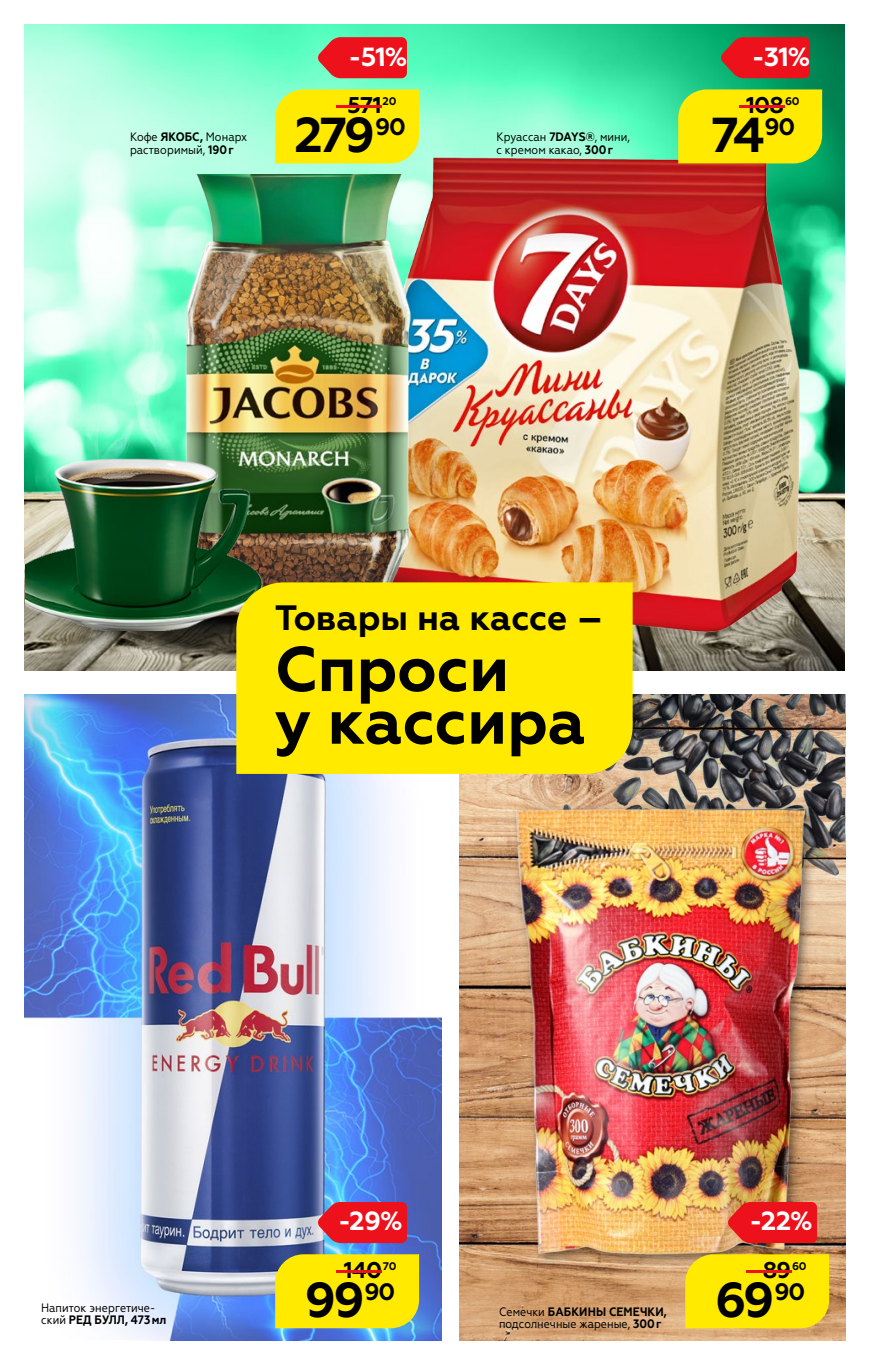
<style>
.page{position:relative;width:869px;height:1365px;background:#fff}
.page>*{position:absolute;margin:0;border:0;box-sizing:border-box;transform-origin:0 0}
.t1{font:700 63px/52.7px "Geometria";color:#000}
.t2{font:700 49px "Geometria";letter-spacing:-.065em;color:#000}
.t3{font:700 35.18px "Geometria";color:#000}
.t4{font:700 26.25px "Geometria";color:#fff}
.t5{font:700 22.75px "Geometria";letter-spacing:-.03em;color:#000}
.t6{font:700 22.75px "Geometria";color:#ed111c;scale:6.5 1}
.t7{font:12.25px/12.2px "Geometria Narrow";color:#000}
.t8{font:700 11.03px "Geometria";color:#000}
.s1{font-weight:700}
</style>
<div class="page">
<img style="left:24px;top:694px;width:417px;height:646px">
<img style="left:459px;top:694px;width:385px;height:645px">
<img style="left:458px;top:694px;width:385px;height:242px">
<img style="left:484px;top:800px;width:335px;height:456px">
<img style="left:25px;top:25px;width:818px;height:645px">
<img style="left:364px;top:138px;width:448px;height:495px">
<img style="left:25px;top:553px;width:518px;height:117px">
<img style="left:139px;top:174px;width:310px;height:408px">
<img style="left:25px;top:389px;width:267px;height:241px">
<div style="left:62px;top:237px;width:155px;height:246px;background:#c08544;opacity:.74"></div>
<div style="left:275px;top:89px;width:144px;height:74px;background:#ffea00"></div>
<svg style="left:317px;top:37px;width:90px;height:41px;background:#df292d"></svg>
<div style="left:678px;top:89px;width:143px;height:74px;background:#ffea00"></div>
<svg style="left:720px;top:37px;width:89px;height:41px;background:#d52124"></svg>
<div style="left:236px;top:582px;width:396px;height:191px;background:#ffea00"></div>
<div style="left:275px;top:1254px;width:144px;height:73px;background:#ffea00"></div>
<svg style="left:317px;top:1201px;width:90px;height:41px;background:#e02332"></svg>
<div style="left:685px;top:1254px;width:143px;height:73px;background:#ffea00"></div>
<svg style="left:727px;top:1201px;width:89px;height:41px;background:#e92224"></svg>
<p class="t7" style="left:130px;top:131px;width:119px">Кофе <span class="s1">ЯКОБС,</span> Монарх растворимый, <span class="s1">190 г</span></p>
<p class="t4" style="left:348px;top:41px;width:60px">-51%</p>
<p class="t5" style="left:347px;top:91px;width:36px">571</p>
<p class="t8" style="left:382px;top:95px;width:15px">20</p>
<p class="t6" style="left:322px;top:91px;width:13px">-</p>
<p class="t2" style="left:294px;top:106px;width:113px">279<sup>90</sup></p>
<p class="t7" style="left:496px;top:131px;width:135px">Круассан <span class="s1">7DAYS®</span> , мини, с кремом какао, <span class="s1">300 г</span></p>
<p class="t4" style="left:751px;top:41px;width:60px">-31%</p>
<p class="t5" style="left:745px;top:91px;width:40px">108</p>
<p class="t8" style="left:784px;top:95px;width:16px">60</p>
<p class="t6" style="left:725px;top:91px;width:13px">-</p>
<p class="t2" style="left:710px;top:106px;width:85px">74<sup>90</sup></p>
<p class="t3" style="left:275px;top:596px;width:330px">Товары на кассе –</p>
<p class="t1" style="left:275px;top:643px;width:312px">Cпроси<br>у кассира</p>
<p class="t7" style="left:41px;top:1301px;width:127px">Напиток энергетиче&shy;ский <span class="s1">РЕД БУЛЛ, 473 мл</span></p>
<p class="t4" style="left:338px;top:1205px;width:66px">-29%</p>
<p class="t4" style="left:749px;top:1205px;width:65px">-22%</p>
<p class="t5" style="left:344px;top:1256px;width:54px">140<sup>70</sup></p>
<p class="t6" style="left:322px;top:1256px;width:13px">-</p>
<p class="t5" style="left:762px;top:1256px;width:30px">89</p>
<p class="t8" style="left:791px;top:1259px;width:16px">60</p>
<p class="t6" style="left:732px;top:1256px;width:13px">-</p>
<p class="t2" style="left:305px;top:1270px;width:92px">99<sup>90</sup></p>
<p class="t7" style="left:499px;top:1305px;width:169px">Семечки <span class="s1">БАБКИНЫ СЕМЕЧКИ, </span>подсолнечные жареные, <span class="s1">300 г</span></p>
<p class="t2" style="left:714px;top:1270px;width:91px">69<sup>90</sup></p>
</div>
